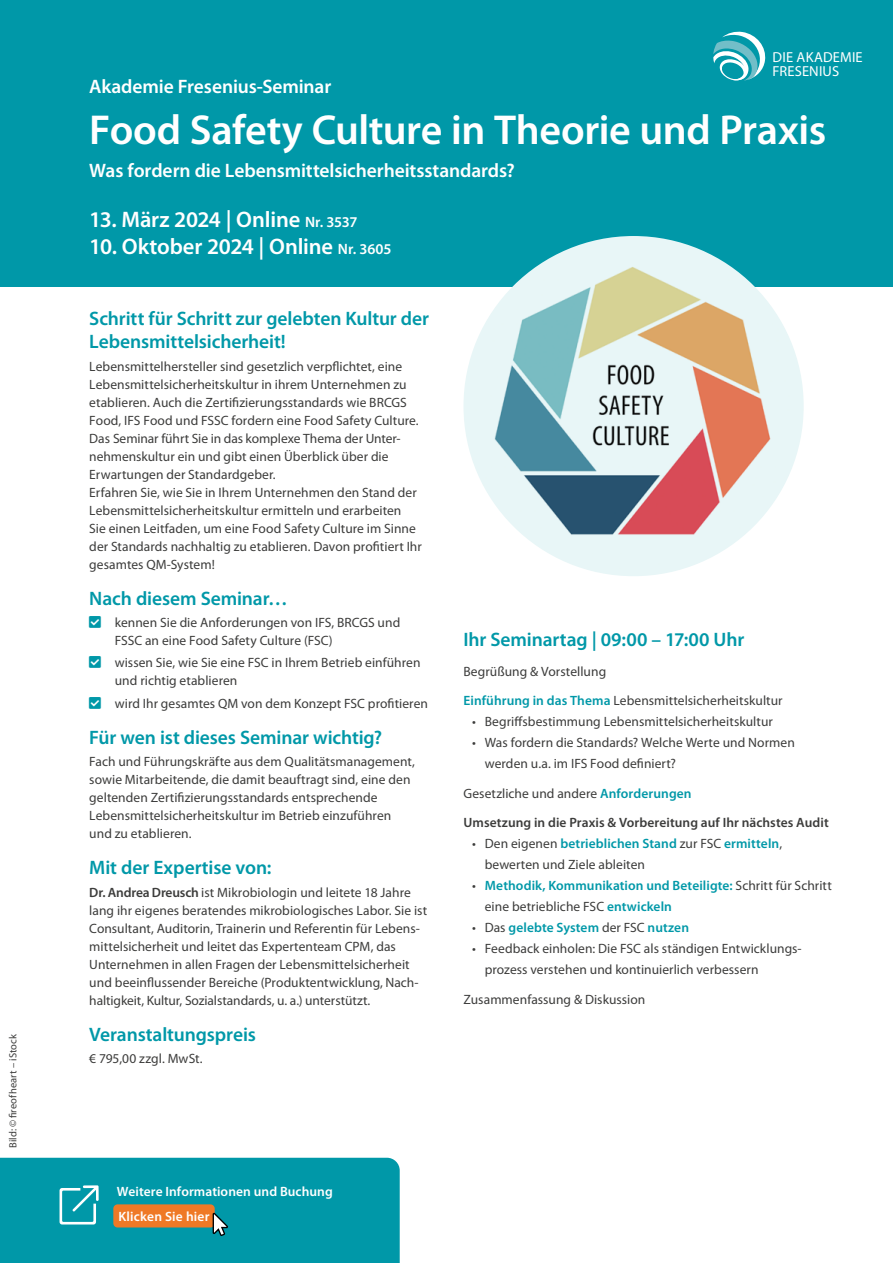
<style>
.page{position:relative;width:893px;height:1263px;background:#fff}
.page>*{position:absolute;margin:0;border:0;box-sizing:border-box;transform-origin:0 0}
.t1{font:600 42px "Myriad Pro";letter-spacing:-.01em;color:#fff}
.t2{font:600 22.5px "Myriad Pro";letter-spacing:-.01em;color:#fff}
.t3{font:600 19.5px/23.4px "Myriad Pro";letter-spacing:-.005em;color:#0098a8}
.t4{font:600 19.5px "Myriad Pro";letter-spacing:-.005em;color:#fff}
.t5{font:14.55px/14.5px "Myriad Pro";letter-spacing:.01em;color:#fff}
.t6{font:13.5px/18px "Myriad Pro";letter-spacing:.005em;color:#3c3c3b}
.t7{font:600 13.5px/21px "Myriad Pro";letter-spacing:.005em;color:#0098a8}
.t8{font:600 13.5px/29.5px "Myriad Pro";letter-spacing:.005em;color:#3c3c3b}
.t9{font:600 13.5px "Myriad Pro";letter-spacing:.005em;color:#fff}
.t10{font:10.5px "Myriad Pro";letter-spacing:.01em;color:#3c3c3b}
.s1{font-size:15px}
.s2{font-weight:600}
.s3{font-weight:600;color:#0098a8}
.s4{font-weight:400}
.s5{color:#0098a8}
.s6{font-weight:400;color:#3c3c3b}
</style>
<div class="page">
<div style="left:0;top:0;width:893px;height:287px;background:#0098a8"></div>
<svg style="left:713px;top:32px;width:53px;height:49px"></svg>
<img style="left:463px;top:236px;width:341px;height:340px">
<svg style="left:0;top:1158px;width:400px;height:105px;background:#1197a2"></svg>
<p class="t10" style="left:6px;top:1148px;width:116px;rotate:-90deg">Bild: ©fireofheart – iStock</p>
<p class="t5" style="left:773px;top:49px;width:92px">DIE AKADEMIE<br>FRESENIUS</p>
<h3 class="t4" style="left:89px;top:74px;width:244px">Akademie Fresenius-Seminar</h3>
<h1 class="t1" style="left:89px;top:103px;width:738px">Food Safety Culture in Theorie und Praxis</h1>
<h3 class="t4" style="left:89px;top:158px;width:427px">Was fordern die Lebensmittelsicherheitsstandards?</h3>
<h2 class="t2" style="left:89px;top:205px;width:270px">13. März 2024 | Online <span class="s1">Nr. 3537</span></h2>
<h2 class="t2" style="left:89px;top:232px;width:304px">10. Oktober 2024 | Online <span class="s1">Nr. 3605</span></h2>
<h3 class="t3" style="left:89px;top:306px;width:341px">Schritt für Schritt zur gelebten Kultur der<br>Lebensmittelsicherheit!</h3>
<p class="t6" style="left:89px;top:357px;width:334px">Lebensmittelhersteller sind gesetzlich verpflichtet, eine Lebensmittelsicherheitskultur in ihrem Unternehmen zu etablieren. Auch die Zertifizierungsstandards wie BRCGS Food, IFS Food und FSSC fordern eine Food Safety Culture.<br>Das Seminar führt Sie in das komplexe Thema der Unter&shy;nehmenskultur ein und gibt einen Überblick über die Erwartungen der Standardgeber.<br>Erfahren Sie, wie Sie in Ihrem Unternehmen den Stand der Lebensmittelsicherheitskultur ermitteln und erarbeiten<br>Sie einen Leitfaden, um eine Food Safety Culture im Sinne der Standards nachhaltig zu etablieren. Davon profitiert Ihr gesamtes QM-System!</p>
<h3 class="t3" style="left:89px;top:586px;width:200px">Nach diesem Seminar…</h3>
<p class="t6" style="left:115px;top:613px;width:287px">kennen Sie die Anforderungen von IFS, BRCGS und<br>FSSC an eine Food Safety Culture (FSC)</p>
<p class="t6" style="left:115px;top:654px;width:307px">wissen Sie, wie Sie eine FSC in Ihrem Betrieb einführen und richtig etablieren</p>
<p class="t6" style="left:115px;top:694px;width:315px">wird Ihr gesamtes QM von dem Konzept FSC profitieren</p>
<h3 class="t3" style="left:89px;top:725px;width:294px">Für wen ist dieses Seminar wichtig?</h3>
<p class="t6" style="left:89px;top:752px;width:327px">Fach und Führungskräfte aus dem Qualitätsmanagement, sowie Mitarbeitende, die damit beauftragt sind, eine den geltenden Zertifizierungsstandards entsprechende Lebensmittelsicherheitskultur im Betrieb einzuführen und zu etablieren.</p>
<h3 class="t3" style="left:89px;top:855px;width:184px">Mit der Expertise von:</h3>
<p class="t6" style="left:89px;top:883px;width:339px"><span class="s2">Dr. Andrea Dreusch</span> ist Mikrobiologin und leitete 18 Jahre lang ihr eigenes beratendes mikrobiologisches Labor. Sie ist Consultant, Auditorin, Trainerin und Referentin für Lebens&shy;mittelsicherheit und leitet das Expertenteam CPM, das Unternehmen in allen Fragen der Lebensmittelsicherheit und beeinflussender Bereiche (Produktentwicklung, Nach&shy;haltigkeit, Kultur, Sozialstandards, u. a.) unterstützt.</p>
<h3 class="t3" style="left:89px;top:1022px;width:168px">Veranstaltungspreis</h3>
<p class="t6" style="left:89px;top:1049px;width:115px">€ 795,00 zzgl. MwSt.</p>
<h3 class="t3" style="left:463px;top:627px;width:282px">Ihr Seminartag | 09:00 – 17:00 Uhr</h3>
<p class="t6" style="left:463px;top:656px;width:321px;line-height:29.5px">Begrüßung &amp; Vorstellung<br><span class="s3">Einführung in das Thema</span> Lebensmittelsicherheitskultur</p>
<p class="t6" style="left:472px;top:712px;width:302px">• Begriffsbestimmung Lebensmittelsicherheitskultur</p>
<p class="t6" style="left:485px;top:732px;width:312px;line-height:21px;text-indent:-13px">• Was fordern die Standards? Welche Werte und Normen werden u.a. im IFS Food definiert?</p>
<p class="t8" style="left:463px;top:778px;width:367px"><span class="s4">Gesetzliche und andere</span> <span class="s5">Anforderungen<br></span>Umsetzung in die Praxis &amp; Vorbereitung auf Ihr nächstes Audit</p>
<p class="t6" style="left:485px;top:833px;width:299px;line-height:21px;text-indent:-13px">• Den eigenen <span class="s3">betrieblichen Stand</span> zur FSC <span class="s3">ermitteln</span>, bewerten und Ziele ableiten</p>
<p class="t7" style="left:485px;top:875px;width:349px;text-indent:-13px"><span class="s6">•</span> Methodik, Kommunikation und Beteiligte: <span class="s6">Schritt für Schritt eine betriebliche FSC</span> entwickeln</p>
<p class="t7" style="left:472px;top:917px;width:219px"><span class="s6">• Das</span> gelebte System <span class="s6">der FSC</span> nutzen</p>
<p class="t6" style="left:485px;top:938px;width:319px;line-height:21px;text-indent:-13px">• Feedback einholen: Die FSC als ständigen Entwicklungs&shy;prozess verstehen und kontinuierlich verbessern</p>
<p class="t6" style="left:463px;top:990px;width:183px">Zusammenfassung &amp; Diskussion</p>
<p class="t9" style="left:117px;top:1182px;width:217px">Weitere Informationen und Buchung</p>
<p class="t9" style="left:118px;top:1208px;width:93px">Klicken Sie hier</p>
</div>
